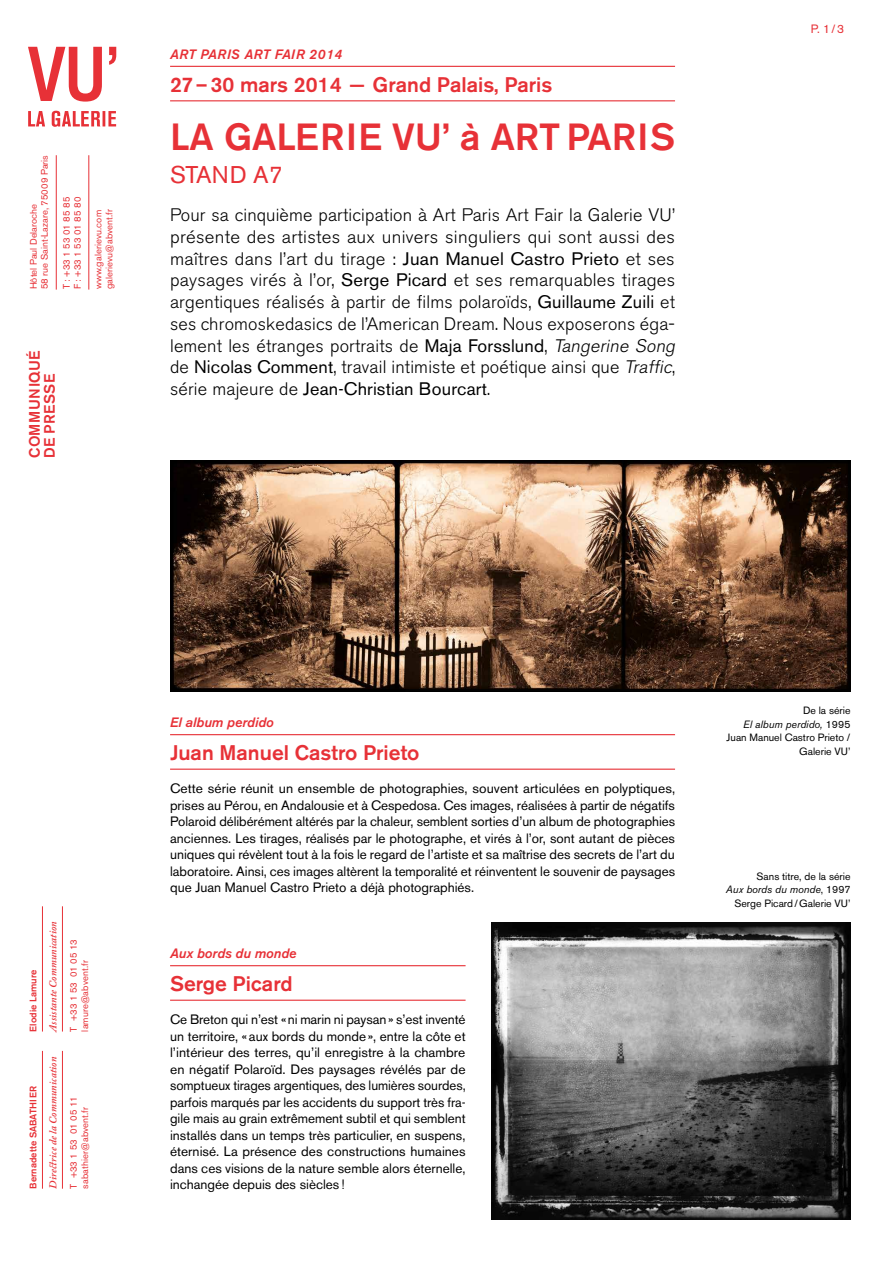
<style>
.page{position:relative;width:893px;height:1263px;background:#fff}
.page>*{position:absolute;margin:0;border:0;box-sizing:border-box;transform-origin:0 0}
.t1{font:500 37.5px "Akzidenz Grotesk BE";color:#e73137}
.t2{font:24px "Akzidenz Grotesk BE";color:#e73137}
.t3{font:500 21px "Akzidenz Grotesk BE";color:#e73137}
.t4{font:300 18px/21.8px "Akzidenz Grotesk BE";letter-spacing:.01em;color:#000}
.t5{font:500 15px/15px "Akzidenz Grotesk BE";letter-spacing:.02em;color:#e73137}
.t6{font:13.5px/16.5px "Akzidenz Grotesk BE";color:#000;text-align:justify}
.t7{font:italic 500 13.5px "Akzidenz Grotesk BE";color:#e73137}
.t8{font:italic 500 13.5px "Akzidenz Grotesk BE";letter-spacing:.04em;color:#e73137}
.t9{font:12px "Akzidenz Grotesk BE";color:#e73137}
.t10{font:10.5px/13.5px "Akzidenz Grotesk BE";color:#000;text-align:right}
.t11{font:italic 600 10.5px "Adobe Caslon Pro";letter-spacing:.01em;color:#e73137}
.t12{font:9.45px/11.1px "Akzidenz Grotesk BE";letter-spacing:.01em;color:#e73137}
.t13{font:500 9.45px "Akzidenz Grotesk BE";color:#e73137}
.s1{font-weight:400}
.s2{font-style:italic}
</style>
<div class="page">
<hr style="left:42px;top:1051px;width:1px;height:138px;background:#e73137">
<hr style="left:62px;top:1051px;width:1px;height:138px;background:#e73137">
<hr style="left:42px;top:906px;width:1px;height:125px;background:#e73137">
<hr style="left:62px;top:906px;width:1px;height:125px;background:#e73137">
<svg style="left:28px;top:111px;width:88px;height:16px"></svg>
<svg style="left:28px;top:47px;width:74px;height:55px"></svg>
<svg style="left:109px;top:47px;width:7px;height:18px"></svg>
<hr style="left:56px;top:155px;width:1px;height:135px;background:#e73137">
<hr style="left:88px;top:155px;width:1px;height:135px;background:#e73137">
<hr style="left:170px;top:66px;width:505px;height:1px;background:#e73137">
<hr style="left:170px;top:100px;width:505px;height:1px;background:#e73137">
<hr style="left:170px;top:734px;width:505px;height:1px;background:#e73137">
<hr style="left:170px;top:769px;width:505px;height:1px;background:#e73137">
<hr style="left:170px;top:965px;width:296px;height:1px;background:#e73137">
<hr style="left:170px;top:1000px;width:296px;height:1px;background:#e73137">
<img style="left:170px;top:460px;width:680px;height:231px">
<img style="left:491px;top:922px;width:359px;height:298px">
<p class="t12" style="left:28px;top:289px;width:136px;rotate:-90deg">Hôtel Paul Delaroche<br>58 rue Saint-Lazare, 75009 Paris</p>
<p class="t12" style="left:61px;top:289px;width:94px;rotate:-90deg">T : +33 1 53 01 85 85<br>F : +33 1 53 01 85 80</p>
<p class="t12" style="left:93px;top:289px;width:82px;rotate:-90deg">www.galerievu.com galerievu@abvent.fr</p>
<p class="t5" style="left:27px;top:458px;width:108px;rotate:-90deg">Communiqué de presse</p>
<p class="t8" style="left:170px;top:47px;width:173px">ART PARIS ART FAIR 2014</p>
<h3 class="t3" style="left:170px;top:72px;width:384px">27–30 mars 2014 − Grand Palais, Paris</h3>
<h1 class="t1" style="left:170px;top:114px;width:506px">LA GALERIE VU’ à ART PARIS</h1>
<h2 class="t2" style="left:170px;top:160px;width:114px">STAND A7</h2>
<p class="t4" style="left:170px;top:204px;width:510px">Pour sa cinquième participation à Art Paris Art Fair la Galerie VU’ présente des artistes aux univers singuliers qui sont aussi des maîtres dans l’art du tirage : <span class="s1">Juan Manuel Castro Prieto</span> et ses paysages virés à l’or, <span class="s1">Serge Picard</span> et ses remarquables tirages argentiques réalisés à partir de films polaroïds, <span class="s1">Guillaume Zuili</span> et ses chromoskedasics de l’American Dream. Nous exposerons éga&shy;lement les étranges portraits de <span class="s1">Maja Forsslund</span>, <span class="s2">Tangerine Song </span>de <span class="s1">Nicolas Comment</span>, travail intimiste et poétique ainsi que <span class="s2">Traffic</span>, série majeure de <span class="s1">Jean-Christian Bourcart</span>.</p>
<p class="t9" style="left:811px;top:22px;width:35px">P. 1/3</p>
<p class="t13" style="left:27px;top:1031px;width:63px;rotate:-90deg">Elodie Lamure</p>
<p class="t13" style="left:27px;top:1189px;width:104px;rotate:-90deg">Bernadette SABATHIER</p>
<p class="t11" style="left:47px;top:1031px;width:112px;rotate:-90deg">Assistante Communication</p>
<p class="t11" style="left:47px;top:1189px;width:133px;rotate:-90deg">Directrice de la Communication</p>
<p class="t12" style="left:68px;top:1031px;width:94px;rotate:-90deg">T +33 1 53 01 05 13 lamure@abvent.fr</p>
<p class="t12" style="left:68px;top:1189px;width:94px;rotate:-90deg">T +33 1 53 01 05 11 sabathier@abvent.fr</p>
<p class="t7" style="left:170px;top:715px;width:105px">El album perdido</p>
<h3 class="t3" style="left:170px;top:740px;width:251px">Juan Manuel Castro Prieto</h3>
<p class="t6" style="left:170px;top:780px;width:507px">Cette série réunit un ensemble de photographies, souvent articulées en polyptiques, prises au Pérou, en Andalousie et à Cespedosa. Ces images, réalisées à partir de négatifs Polaroid délibérément altérés par la chaleur, semblent sorties d’un album de photographies anciennes. Les tirages, réalisés par le photographe, et virés à l’or, sont autant de pièces uniques qui révèlent tout à la fois le regard de l’artiste et sa maîtrise des secrets de l’art du laboratoire. Ainsi, ces images altèrent la temporalité et réinventent le souvenir de paysages que Juan Manuel Castro Prieto a déjà photographiés.</p>
<p class="t7" style="left:170px;top:946px;width:128px">Aux bords du monde</p>
<h3 class="t3" style="left:170px;top:971px;width:124px">Serge Picard</h3>
<p class="t6" style="left:170px;top:1011px;width:297px">Ce Breton qui n’est «ni marin ni paysan» s’est inventé un territoire, «aux bords du monde», entre la côte et l’intérieur des terres, qu’il enregistre à la chambre en négatif Polaroïd. Des paysages révélés par de somptueux tirages argentiques, des lumières sourdes, parfois marqués par les accidents du support très fra&shy;gile mais au grain extrêmement subtil et qui semblent installés dans un temps très particulier, en suspens, éternisé. La présence des constructions humaines dans ces visions de la nature semble alors éternelle, inchangée depuis des siècles !</p>
<p class="t10" style="left:727px;top:704px;width:125px">De la série<br><span class="s2">El album perdido,</span> 1995<br>Juan Manuel Castro Prieto /<br>Galerie VU’</p>
<p class="t10" style="left:726px;top:869px;width:126px">Sans titre, de la série<br><span class="s2">Aux bords du monde</span>, 1997<br>Serge Picard/Galerie VU’</p>
</div>
